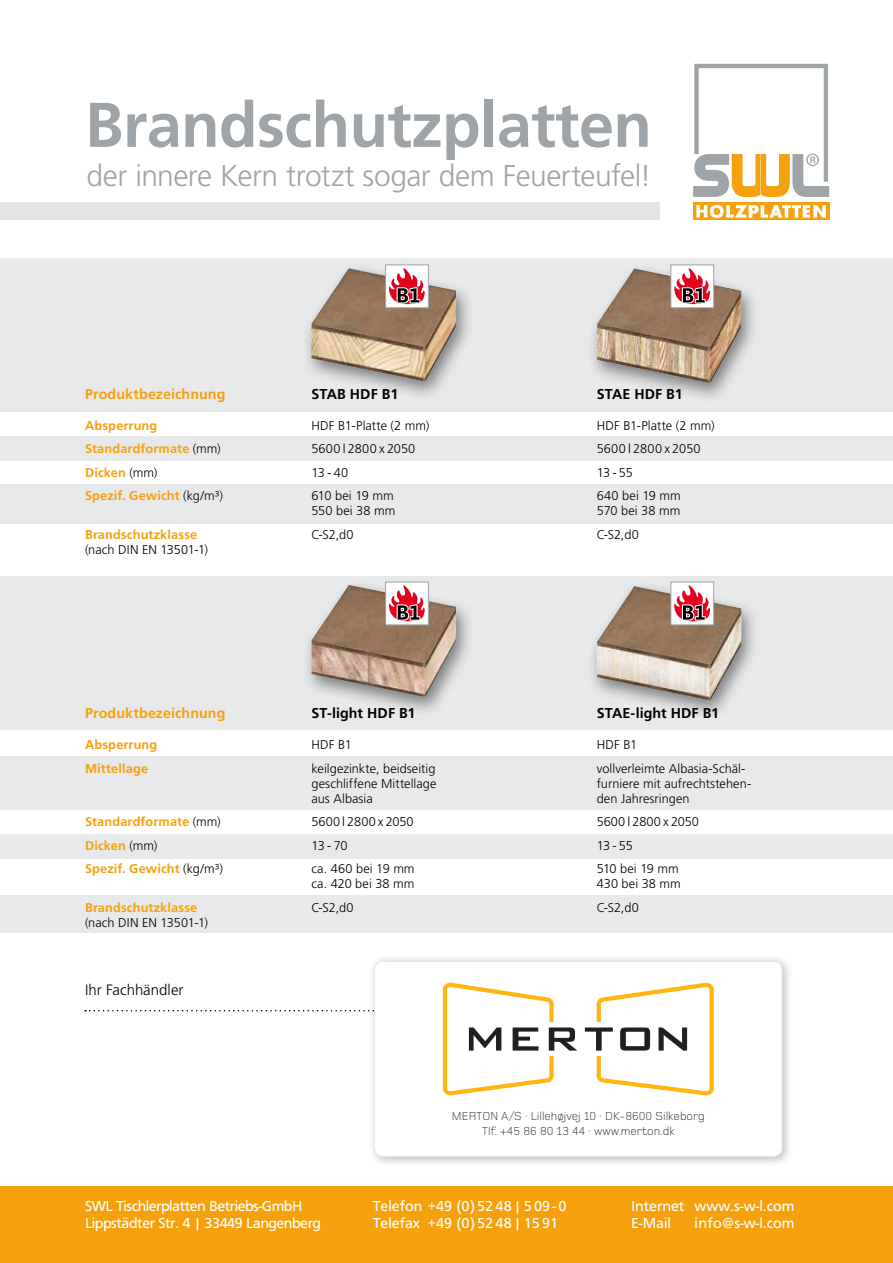
<style>
.page{position:relative;width:893px;height:1263px;background:#fff}
.page>*{position:absolute;margin:0;border:0;box-sizing:border-box;transform-origin:0 0}
.t1{font:700 63px "Frutiger";letter-spacing:-.01em;color:#9ea4a7}
.t2{font:300 30px "Frutiger";letter-spacing:-.02em;color:#9ea4a7}
.t3{font:15px/16.5px "Frutiger";letter-spacing:-.03em;color:#fff}
.t4{font:15px/16.5px "Frutiger";color:#fff}
.t5{font:300 15px "Frutiger";color:#000}
.t6{font:700 14.25px "Frutiger";letter-spacing:.01em;color:#000}
.t7{font:700 14.25px "Frutiger";letter-spacing:.01em;color:#f5a10d}
.t8{font:300 12.75px/23.5px "Frutiger";letter-spacing:.005em;color:#000}
.t9{font:700 12.75px/23.5px "Frutiger";letter-spacing:.01em;color:#f5a10d}
.t10{font:300 12px "Foundry Monoline";color:#231f20}
.s1{font-weight:300;color:#000}
.s2{font-weight:700;color:#f5a10d}
</style>
<div class="page">
<div style="left:693px;top:202px;width:136px;height:18px;background:#f5a10d"></div>
<svg style="left:696px;top:205px;width:130px;height:13px"></svg>
<svg style="left:693px;top:64px;width:136px;height:133px"></svg>
<div style="left:0;top:202px;width:659px;height:18px;background:#e2e4e5"></div>
<div style="left:0;top:1186px;width:893px;height:77px;background:#f5a10d"></div>
<div style="left:0;top:576px;width:893px;height:154px;background:#e8e9eb"></div>
<div style="left:0;top:258px;width:893px;height:153px;background:#e8e9eb"></div>
<div style="left:0;top:757px;width:893px;height:53px;background:#e8e9eb"></div>
<div style="left:0;top:834px;width:893px;height:24px;background:#e8e9eb"></div>
<div style="left:0;top:896px;width:893px;height:37px;background:#e8e9eb"></div>
<div style="left:301px;top:577px;width:172px;height:139px;background:#000;opacity:.46"></div>
<img style="left:311px;top:585px;width:145px;height:112px">
<div style="left:386px;top:582px;width:42px;height:43px;border:2px solid #fff"></div>
<svg style="left:389px;top:585px;width:36px;height:37px"></svg>
<div style="left:385px;top:582px;width:44px;height:43px;border:1px solid #9ea4a7"></div>
<div style="left:586px;top:578px;width:172px;height:141px;background:#000;opacity:.46"></div>
<img style="left:597px;top:586px;width:144px;height:114px">
<div style="left:672px;top:583px;width:41px;height:41px;background:#fff"></div>
<svg style="left:674px;top:585px;width:36px;height:37px"></svg>
<div style="left:671px;top:582px;width:43px;height:43px;border:1px solid #9ea4a7"></div>
<div style="left:0;top:437px;width:893px;height:24px;background:#e8e9eb"></div>
<div style="left:0;top:485px;width:893px;height:39px;background:#e8e9eb"></div>
<div style="left:301px;top:261px;width:172px;height:139px;background:#000;opacity:.46"></div>
<img style="left:311px;top:268px;width:145px;height:113px">
<div style="left:586px;top:261px;width:172px;height:141px;background:#000;opacity:.46"></div>
<img style="left:597px;top:268px;width:144px;height:115px">
<div style="left:386px;top:265px;width:42px;height:43px;border:2px solid #fff"></div>
<svg style="left:389px;top:268px;width:36px;height:37px"></svg>
<div style="left:385px;top:265px;width:44px;height:43px;border:1px solid #9ea4a7"></div>
<div style="left:672px;top:266px;width:41px;height:41px;background:#fff"></div>
<svg style="left:674px;top:268px;width:36px;height:37px"></svg>
<div style="left:671px;top:265px;width:43px;height:43px;border:1px solid #9ea4a7"></div>
<div style="left:367px;top:954px;width:426px;height:214px;background:#231f20;opacity:.3"></div>
<div style="left:375px;top:961px;width:407px;height:195px;background:#fff;border-radius:9px"></div>
<svg style="left:85px;top:983px;width:629px;height:112px"></svg>
<div style="left:374px;top:961px;width:408px;height:196px;border:1px solid #e6e7e9;border-radius:9px"></div>
<p class="t1" style="left:85px;top:88px;width:568px">Brandschutzplatten</p>
<p class="t2" style="left:87px;top:158px;width:566px">der innere Kern trotzt sogar dem Feuerteufel!</p>
<p class="t7" style="left:85px;top:385px;width:142px">Produktbezeichnung</p>
<p class="t9" style="left:85px;top:414px;width:140px">Absperrung<br>Standardformate <span class="s1">(mm)<br></span>Dicken <span class="s1">(mm)<br></span>Spezif. Gewicht <span class="s1">(kg/m³)</span></p>
<p class="t8" style="left:85px;top:527px;width:124px;line-height:15px"><span class="s2">Brandschutzklasse </span>(nach DIN EN 13501-1)</p>
<p class="t7" style="left:85px;top:705px;width:142px">Produktbezeichnung</p>
<p class="t9" style="left:85px;top:733px;width:74px">Absperrung<br>Mittellage</p>
<p class="t9" style="left:85px;top:810px;width:140px">Standardformate <span class="s1">(mm)<br></span>Dicken <span class="s1">(mm)<br></span>Spezif. Gewicht <span class="s1">(kg/m³)</span></p>
<p class="t8" style="left:85px;top:900px;width:124px;line-height:15px"><span class="s2">Brandschutzklasse </span>(nach DIN EN 13501-1)</p>
<p class="t5" style="left:85px;top:981px;width:100px">Ihr Fachhändler</p>
<p class="t6" style="left:311px;top:385px;width:88px">STAB HDF B1</p>
<p class="t6" style="left:597px;top:385px;width:88px">STAE HDF B1</p>
<p class="t8" style="left:311px;top:414px;width:119px">HDF B1-Platte (2 mm)<br>5600 | 2800 x 2050<br>13-40<br>610 bei 19 mm</p>
<p class="t8" style="left:311px;top:499px;width:85px">550 bei 38 mm<br>C-S2,d0</p>
<p class="t8" style="left:597px;top:414px;width:119px">HDF B1-Platte (2 mm)<br>5600 | 2800 x 2050<br>13-55<br>640 bei 19 mm</p>
<p class="t8" style="left:597px;top:499px;width:85px">570 bei 38 mm<br>C-S2,d0</p>
<p class="t6" style="left:311px;top:705px;width:106px">ST-light HDF B1</p>
<p class="t6" style="left:597px;top:705px;width:124px">STAE-light HDF B1</p>
<p class="t8" style="left:311px;top:733px;width:126px">HDF B1<br>keilgezinkte, beidseitig</p>
<p class="t8" style="left:311px;top:776px;width:126px;line-height:15px">geschliffene Mittellage aus Albasia</p>
<p class="t8" style="left:311px;top:810px;width:105px">5600 | 2800 x 2050<br>13-70<br>ca. 460 bei 19 mm</p>
<p class="t8" style="left:311px;top:872px;width:105px">ca. 420 bei 38 mm<br>C-S2,d0</p>
<p class="t8" style="left:597px;top:733px;width:150px">HDF B1<br>vollverleimte Albasia-Schäl-</p>
<p class="t8" style="left:597px;top:776px;width:156px;line-height:15px">furniere mit aufrechtstehen&shy;den Jahresringen</p>
<p class="t8" style="left:597px;top:810px;width:104px">5600 | 2800 x 2050<br>13-55<br>510 bei 19 mm</p>
<p class="t8" style="left:597px;top:872px;width:86px">430 bei 38 mm<br>C-S2,d0</p>
<p class="t10" style="left:452px;top:1109px;width:254px">MERTON A/S · Lillehøjvej 10 · DK-8600 Silkeborg</p>
<p class="t10" style="left:482px;top:1124px;width:195px">Tlf. +45 86 80 13 44 · www.merton.dk</p>
<p class="t3" style="left:85px;top:1197px;width:238px">SWL Tischlerplatten Betriebs-GmbH<br>Lippstädter Str. 4 | 33449 Langenberg</p>
<p class="t4" style="left:373px;top:1197px;width:195px">Telefon +49 (0) 52 48 | 5 09 - 0<br>Telefax +49 (0) 52 48 | 15 91</p>
<p class="t4" style="left:631px;top:1197px;width:165px">Internet www.s-w-l.com<br>E-Mail</p>
<p class="t3" style="left:695px;top:1214px;width:101px">info@s-w-l.com</p>
</div>
